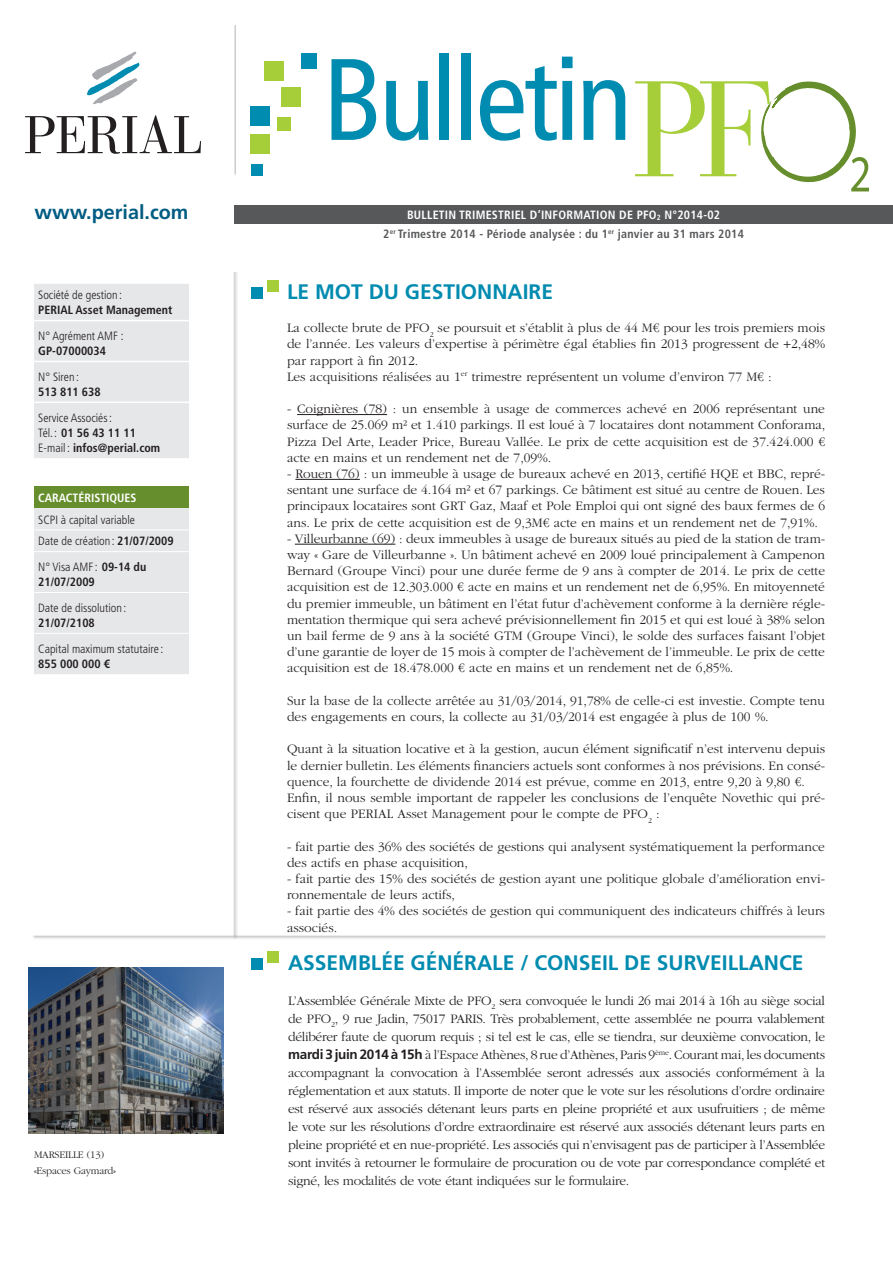
<style>
.page{position:relative;width:893px;height:1263px;background:#fff}
.page>*{position:absolute;margin:0;border:0;box-sizing:border-box;transform-origin:0 0}
.t1{font:condensed 115.65px "Frutiger LT Std";letter-spacing:-.03em;color:#008bb0}
.t2{font:700 21px "Frutiger LT Std";color:#008bb0}
.t3{font:700 19.8px "Frutiger LT Std";color:#005c82}
.t4{font:300 13.5px/16.2px "ITC Garamond Std";color:#231f20}
.t5{font:300 condensed 12px/15px "Frutiger LT Std";color:#231f20}
.t6{font:700 condensed 12px/19.5px "Frutiger LT Std";letter-spacing:.02em;color:#57585a;text-align:center}
.t7{font:700 condensed 12px/15px "Frutiger LT Std";color:#231f20}
.t8{font:700 condensed 12px "Frutiger LT Std";color:#fff}
.t9{font:300 10.5px/16.2px "ITC Garamond Std";letter-spacing:-.02em;color:#231f20}
.s1{font-weight:700}
.s2{font-weight:300}
.s3{color:#fff}
.s4{font-family:"Frutiger LT Std";font-weight:700}
</style>
<div class="page">
<hr style="left:297px;top:414px;width:90px;height:1px;background:#231f20">
<hr style="left:295px;top:479px;width:65px;height:1px;background:#231f20">
<hr style="left:295px;top:544px;width:100px;height:1px;background:#231f20">
<div style="left:34px;top:284px;width:155px;height:174px;background:#e6e7e9"></div>
<hr style="left:34px;top:320px;width:155px;height:1px;background:#fff">
<hr style="left:34px;top:361px;width:155px;height:1px;background:#fff">
<hr style="left:34px;top:402px;width:155px;height:1px;background:#fff">
<div style="left:34px;top:486px;width:155px;height:22px;background:#668e2c"></div>
<div style="left:34px;top:508px;width:155px;height:166px;background:#e6e7e9"></div>
<hr style="left:34px;top:529px;width:155px;height:1px;background:#fff">
<hr style="left:34px;top:551px;width:155px;height:1px;background:#fff">
<hr style="left:34px;top:592px;width:155px;height:1px;background:#fff">
<hr style="left:34px;top:633px;width:155px;height:1px;background:#fff">
<hr style="left:233px;top:273px;width:4px;height:666px;background:#231f20;opacity:.3">
<div style="left:231px;top:25px;width:5px;height:152px;background:#231f20;opacity:.3"></div>
<hr style="left:33px;top:935px;width:793px;height:4px;background:#231f20;opacity:.3">
<div style="left:234px;top:205px;width:658px;height:18px;background:#57585a"></div>
<svg style="left:25px;top:115px;width:176px;height:39px"></svg>
<svg style="left:87px;top:51px;width:52px;height:53px"></svg>
<div style="left:251px;top:164px;width:12px;height:12px;background:#008bb0"></div>
<div style="left:251px;top:134px;width:19px;height:19px;background:#a6ce39"></div>
<div style="left:251px;top:107px;width:19px;height:19px;background:#008bb0"></div>
<div style="left:282px;top:87px;width:19px;height:19px;background:#a6ce39"></div>
<div style="left:277px;top:117px;width:14px;height:14px;background:#a6ce39"></div>
<div style="left:302px;top:54px;width:15px;height:15px;background:#008bb0"></div>
<div style="left:264px;top:61px;width:19px;height:19px;background:#a6ce39"></div>
<div style="left:267px;top:281px;width:12px;height:11px;background:#a6ce39"></div>
<div style="left:251px;top:287px;width:12px;height:12px;background:#008bb0"></div>
<div style="left:267px;top:951px;width:12px;height:12px;background:#a6ce39"></div>
<div style="left:251px;top:958px;width:12px;height:12px;background:#008bb0"></div>
<svg style="left:635px;top:81px;width:234px;height:111px"></svg>
<img style="left:29px;top:968px;width:194px;height:165px">
<h3 class="t3" style="left:34px;top:201px;width:156px">www.perial.com</h3>
<p class="t5" style="left:38px;top:288px;width:85px">Société de gestion :</p>
<p class="t7" style="left:38px;top:303px;width:136px">PERIAL Asset Management</p>
<p class="t5" style="left:38px;top:329px;width:87px">N° Agrément AMF :</p>
<p class="t7" style="left:38px;top:343px;width:69px">GP-07000034</p>
<p class="t5" style="left:38px;top:369px;width:42px">N° Siren :</p>
<p class="t7" style="left:38px;top:384px;width:64px">513 811 638</p>
<p class="t5" style="left:38px;top:410px;width:124px">Service Associés:<br>Tél.: <span class="s1">01 56 43 11 11<br></span>E-mail : <span class="s1">infos@perial.com</span></p>
<p class="t8" style="left:38px;top:490px;width:100px">CARACTÉRISTIQUES</p>
<p class="t5" style="left:38px;top:509px;width:137px;line-height:21.8px">SCPI à capital variable<br>Date de création : <span class="s1">21/07/2009</span></p>
<p class="t7" style="left:38px;top:559px;width:110px"><span class="s2">N° Visa AMF :</span> 09-14 du<br>21/07/2009</p>
<p class="t5" style="left:38px;top:600px;width:90px">Date de dissolution :</p>
<p class="t7" style="left:38px;top:615px;width:58px">21/07/2108</p>
<p class="t5" style="left:38px;top:641px;width:127px">Capital maximum statutaire :</p>
<p class="t7" style="left:38px;top:656px;width:73px">855 000 000 €</p>
<p class="t9" style="left:34px;top:1146px;width:83px">MARSEILLE (13) «Espaces Gaymard»</p>
<h1 class="t1" style="left:323px;top:32px;width:311px">Bulletin</h1>
<p class="t6" style="left:383px;top:205px;width:362px"><span class="s3">BULLETIN TRIMESTRIEL D’INFORMATION DE PFO</span><sub>2</sub> <span class="s3">N°2014-02<br></span>2<sup>er</sup> Trimestre 2014 - Période analysée : du 1<sup>er</sup> janvier au 31 mars 2014</p>
<h2 class="t2" style="left:287px;top:279px;width:268px">LE MOT DU GESTIONNAIRE</h2>
<p class="t4" style="left:287px;top:320px;width:540px">La collecte brute de PFO<sub>2</sub> se poursuit et s’établit à plus de 44 M€ pour les trois premiers mois de l’année. Les valeurs d’expertise à périmètre égal établies fin 2013 progressent de +2,48% par rapport à fin 2012.<br>Les acquisitions réalisées au 1<sup>er</sup> trimestre représentent un volume d’environ 77 M€ :</p>
<p class="t4" style="left:287px;top:401px;width:540px;text-align:justify">- Coignières (78) : un ensemble à usage de commerces achevé en 2006 représentant une surface de 25.069 m² et 1.410 parkings. Il est loué à 7 locataires dont notamment Conforama, Pizza Del Arte, Leader Price, Bureau Vallée. Le prix de cette acquisition est de 37.424.000 € acte en mains et un rendement net de 7,09%.</p>
<p class="t4" style="left:287px;top:466px;width:540px;text-align:justify">- Rouen (76) : un immeuble à usage de bureaux achevé en 2013, certifié HQE et BBC, repré&shy;sentant une surface de 4.164 m² et 67 parkings. Ce bâtiment est situé au centre de Rouen. Les principaux locataires sont GRT Gaz, Maaf et Pole Emploi qui ont signé des baux fermes de 6 ans. Le prix de cette acquisition est de 9,3M€ acte en mains et un rendement net de 7,91%.</p>
<p class="t4" style="left:287px;top:531px;width:540px;text-align:justify">- Villeurbanne (69) : deux immeubles à usage de bureaux situés au pied de la station de tram&shy;way « Gare de Villeurbanne ». Un bâtiment achevé en 2009 loué principalement à Campenon Bernard (Groupe Vinci) pour une durée ferme de 9 ans à compter de 2014. Le prix de cette acquisition est de 12.303.000 € acte en mains et un rendement net de 6,95%. En mitoyenneté du premier immeuble, un bâtiment en l’état futur d’achèvement conforme à la dernière régle&shy;mentation thermique qui sera achevé prévisionnellement fin 2015 et qui est loué à 38% selon un bail ferme de 9 ans à la société GTM (Groupe Vinci), le solde des surfaces faisant l’objet d’une garantie de loyer de 15 mois à compter de l’achèvement de l’immeuble. Le prix de cette acquisition est de 18.478.000 € acte en mains et un rendement net de 6,85%.</p>
<p class="t4" style="left:287px;top:693px;width:539px">Sur la base de la collecte arrêtée au 31/03/2014, 91,78% de celle-ci est investie. Compte tenu des engagements en cours, la collecte au 31/03/2014 est engagée à plus de 100 %.</p>
<p class="t4" style="left:287px;top:741px;width:540px">Quant à la situation locative et à la gestion, aucun élément significatif n’est intervenu depuis le dernier bulletin. Les éléments financiers actuels sont conformes à nos prévisions. En consé&shy;quence, la fourchette de dividende 2014 est prévue, comme en 2013, entre 9,20 à 9,80 €.<br>Enfin, il nous semble important de rappeler les conclusions de l’enquête Novethic qui pré&shy;cisent que PERIAL Asset Management pour le compte de PFO<sub>2</sub> :</p>
<p class="t4" style="left:287px;top:838px;width:539px">- fait partie des 36% des sociétés de gestions qui analysent systématiquement la performance des actifs en phase acquisition,</p>
<p class="t4" style="left:287px;top:871px;width:540px">- fait partie des 15% des sociétés de gestion ayant une politique globale d’amélioration envi&shy;ronnementale de leurs actifs,</p>
<p class="t4" style="left:287px;top:903px;width:539px">- fait partie des 4% des sociétés de gestion qui communiquent des indicateurs chiffrés à leurs associés.</p>
<h2 class="t2" style="left:288px;top:950px;width:517px">ASSEMBLÉE GÉNÉRALE / CONSEIL DE SURVEILLANCE</h2>
<p class="t4" style="left:288px;top:992px;width:539px;line-height:18px;text-align:justify">L’Assemblée Générale Mixte de PFO<sub>2</sub> sera convoquée le lundi 26 mai 2014 à 16h au siège social de PFO<sub>2</sub>, 9 rue Jadin, 75017 PARIS. Très probablement, cette assemblée ne pourra valablement délibérer faute de quorum requis ; si tel est le cas, elle se tiendra, sur deuxième convocation, le <span class="s4">mardi 3 juin 2014 à 15h</span> à l’Espace Athènes, 8 rue d’Athènes, Paris 9<sup>ème</sup>. Courant mai, les documents accompagnant la convocation à l’Assemblée seront adressés aux associés conformément à la réglementation et aux statuts. Il importe de noter que le vote sur les résolutions d’ordre ordinaire est réservé aux associés détenant leurs parts en pleine propriété et aux usufruitiers ; de même le vote sur les résolutions d’ordre extraordinaire est réservé aux associés détenant leurs parts en pleine propriété et en nue-propriété. Les associés qui n’envisagent pas de participer à l’Assemblée sont invités à retourner le formulaire de procuration ou de vote par correspondance complété et signé, les modalités de vote étant indiquées sur le formulaire.</p>
</div>
